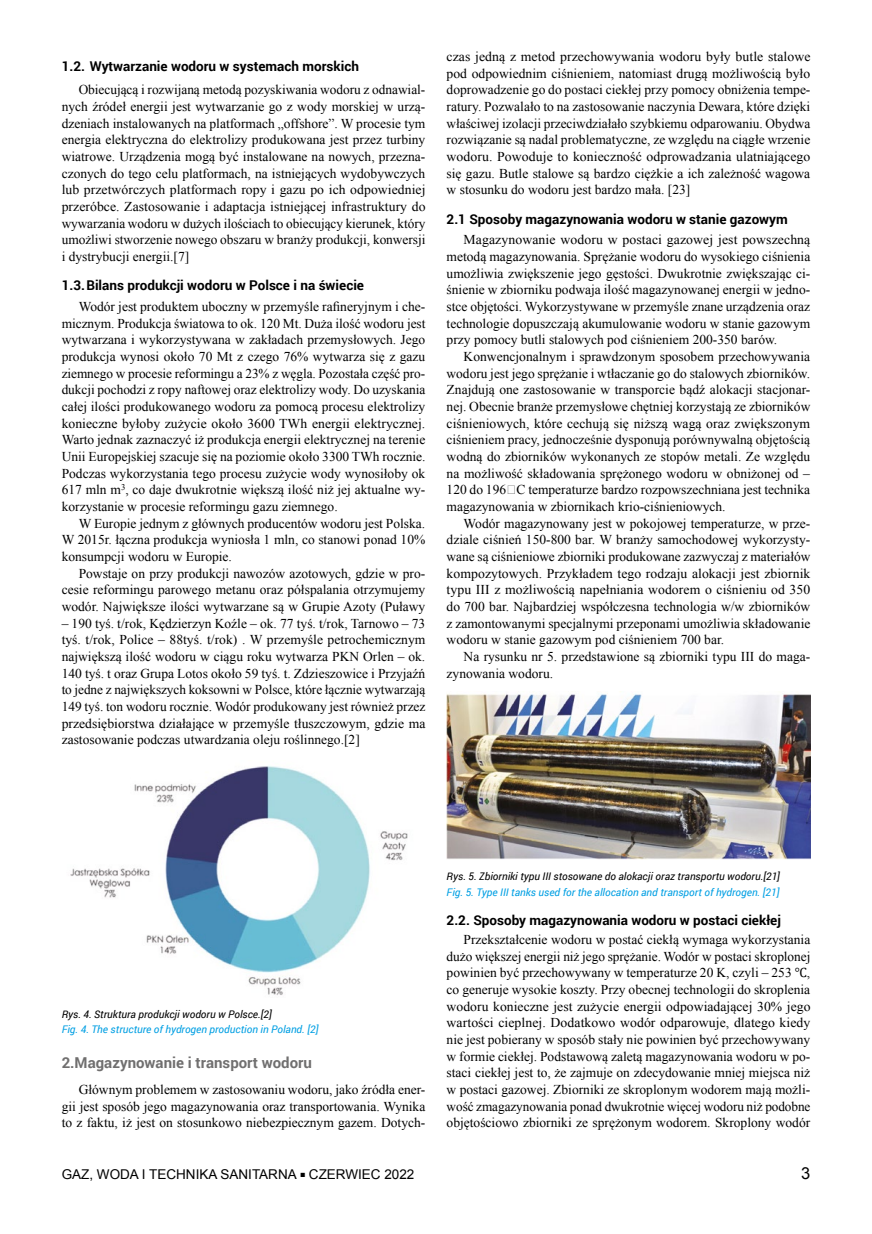
<style>
.page{position:relative;width:872px;height:1234px;background:#fff}
.page>*{position:absolute;margin:0;border:0;box-sizing:border-box;transform-origin:0 0}
.t1{font:16.5px "Arial";color:#000}
.t2{font:700 15px "Roboto";color:#706f6f}
.t3{font:13.5px/16.6px "Times New Roman";color:#000;text-align:justify}
.t4{font:700 13.5px "Roboto";color:#000}
.t5{font:13.5px "Arial";color:#000}
.t6{font:italic 10.5px "Roboto";color:#009fe3}
.t7{font:italic 10.5px "Roboto";color:#000}
.s1{font-family:"Cambria Math"}
.s2{font-size:9px}
</style>
<div class="page">
<img style="left:70px;top:766px;width:338px;height:229px">
<img style="left:446px;top:691px;width:364px;height:168px">
<p class="t4" style="left:62px;top:56px;width:299px">1.2. Wytwarzanie wodoru w systemach morskich</p>
<p class="t3" style="left:62px;top:81px;width:365px;text-indent:17px">Obiecującą i rozwijaną metodą pozyskiwania wodoru z odnawial&shy;nych źródeł energii jest wytwarzanie go z wody morskiej w urzą&shy;dzeniach instalowanych na platformach „offshore”. W procesie tym energia elektryczna do elektrolizy produkowana jest przez turbiny wiatrowe. Urządzenia mogą być instalowane na nowych, przezna&shy;czonych do tego celu platformach, na istniejących wydobywczych lub przetwórczych platformach ropy i gazu po ich odpowiedniej przeróbce. Zastosowanie i adaptacja istniejącej infrastruktury do wywarzania wodoru w dużych ilościach to obiecujący kierunek, który umożliwi stworzenie nowego obszaru w branży produkcji, konwersji i dystrybucji energii.[7]</p>
<p class="t4" style="left:62px;top:276px;width:304px">1.3.Bilans produkcji wodoru w Polsce i na świecie</p>
<p class="t3" style="left:62px;top:298px;width:365px;text-indent:17px">Wodór jest produktem uboczny w przemyśle rafineryjnym i che&shy;micznym. Produkcja światowa to ok. 120 Mt. Duża ilość wodoru jest wytwarzana i wykorzystywana w zakładach przemysłowych. Jego produkcja wynosi około 70 Mt z czego 76% wytwarza się z gazu ziemnego w procesie reformingu a 23% z węgla. Pozostała część pro&shy;dukcji pochodzi z ropy naftowej oraz elektrolizy wody. Do uzyskania całej ilości produkowanego wodoru za pomocą procesu elektrolizy konieczne byłoby zużycie około 3600 TWh energii elektrycznej.<br>Warto jednak zaznaczyć iż produkcja energii elektrycznej na terenie Unii Europejskiej szacuje się na poziomie około 3300 TWh rocznie.<br>Podczas wykorzystania tego procesu zużycie wody wynosiłoby ok 617 mln m<sup>3</sup>, co daje dwukrotnie większą ilość niż jej aktualne wy&shy;korzystanie w procesie reformingu gazu ziemnego.</p>
<p class="t3" style="left:62px;top:514px;width:365px;text-indent:17px">W Europie jednym z głównych producentów wodoru jest Polska.<br>W 2015r. łączna produkcja wyniosła 1 mln, co stanowi ponad 10% konsumpcji wodoru w Europie.</p>
<p class="t3" style="left:62px;top:564px;width:365px;text-indent:17px">Powstaje on przy produkcji nawozów azotowych, gdzie w pro&shy;cesie reformingu parowego metanu oraz półspalania otrzymujemy wodór. Największe ilości wytwarzane są w Grupie Azoty (Puławy</p>
<p class="t3" style="left:62px;top:614px;width:365px">– 190 tyś. t/rok, Kędzierzyn Koźle – ok. 77 tyś. t/rok, Tarnowo – 73 tyś. t/rok, Police – 88tyś. t/rok) . W przemyśle petrochemicznym największą ilość wodoru w ciągu roku wytwarza PKN Orlen – ok.<br>140 tyś. t oraz Grupa Lotos około 59 tyś. t. Zdzieszowice i Przyjaźń to jedne z największych koksowni w Polsce, które łącznie wytwarzają 149 tyś. ton wodoru rocznie. Wodór produkowany jest również przez przedsiębiorstwa działające w przemyśle tłuszczowym, gdzie ma zastosowanie podczas utwardzania oleju roślinnego.[2]</p>
<p class="t3" style="left:446px;top:48px;width:365px">czas jedną z metod przechowywania wodoru były butle stalowe pod odpowiednim ciśnieniem, natomiast drugą możliwością było doprowadzenie go do postaci ciekłej przy pomocy obniżenia tempe&shy;ratury. Pozwalało to na zastosowanie naczynia Dewara, które dzięki właściwej izolacji przeciwdziałało szybkiemu odparowaniu. Obydwa rozwiązanie są nadal problematyczne, ze względu na ciągłe wrzenie wodoru. Powoduje to konieczność odprowadzania ulatniającego się gazu. Butle stalowe są bardzo ciężkie a ich zależność wagowa w stosunku do wodoru jest bardzo mała. [23]</p>
<p class="t4" style="left:446px;top:209px;width:343px">2.1 Sposoby magazynowania wodoru w stanie gazowym</p>
<p class="t3" style="left:446px;top:231px;width:365px;text-indent:17px">Magazynowanie wodoru w postaci gazowej jest powszechną metodą magazynowania. Sprężanie wodoru do wysokiego ciśnienia umożliwia zwiększenie jego gęstości. Dwukrotnie zwiększając ci&shy;śnienie w zbiorniku podwaja ilość magazynowanej energii w jedno&shy;stce objętości. Wykorzystywane w przemyśle znane urządzenia oraz technologie dopuszczają akumulowanie wodoru w stanie gazowym przy pomocy butli stalowych pod ciśnieniem 200-350 barów.</p>
<p class="t3" style="left:446px;top:348px;width:365px;text-indent:17px">Konwencjonalnym i sprawdzonym sposobem przechowywania wodoru jest jego sprężanie i wtłaczanie go do stalowych zbiorników.<br>Znajdują one zastosowanie w transporcie bądź alokacji stacjonar&shy;nej. Obecnie branże przemysłowe chętniej korzystają ze zbiorników ciśnieniowych, które cechują się niższą wagą oraz zwiększonym ciśnieniem pracy, jednocześnie dysponują porównywalną objętością wodną do zbiorników wykonanych ze stopów metali. Ze względu na możliwość składowania sprężonego wodoru w obniżonej od – 120 do 196︒C temperaturze bardzo rozpowszechniana jest technika magazynowania w zbiornikach krio-ciśnieniowych.</p>
<p class="t3" style="left:446px;top:514px;width:365px;text-indent:17px">Wodór magazynowany jest w pokojowej temperaturze, w prze&shy;dziale ciśnień 150-800 bar. W branży samochodowej wykorzysty&shy;wane są ciśnieniowe zbiorniki produkowane zazwyczaj z materiałów kompozytowych. Przykładem tego rodzaju alokacji jest zbiornik typu III z możliwością napełniania wodorem o ciśnieniu od 350 do 700 bar. Najbardziej współczesna technologia w/w zbiorników z zamontowanymi specjalnymi przeponami umożliwia składowanie wodoru w stanie gazowym pod ciśnieniem 700 bar.</p>
<p class="t3" style="left:446px;top:647px;width:365px;text-indent:17px">Na rysunku nr 5. przedstawione są zbiorniki typu III do maga&shy;zynowania wodoru.</p>
<p class="t7" style="left:62px;top:1006px;width:212px">Rys. 4. Struktura produkcji wodoru w Polsce.[2]</p>
<p class="t6" style="left:62px;top:1021px;width:258px">Fig. 4. The structure of hydrogen production in Poland. [2]</p>
<p class="t2" style="left:62px;top:1051px;width:252px">2.Magazynowanie i transport wodoru</p>
<p class="t3" style="left:62px;top:1080px;width:365px;text-indent:17px">Głównym problemem w zastosowaniu wodoru, jako źródła ener&shy;gii jest sposób jego magazynowania oraz transportowania. Wynika to z faktu, iż jest on stosunkowo niebezpiecznym gazem. Dotych-</p>
<p class="t7" style="left:446px;top:868px;width:335px">Rys. 5. Zbiorniki typu III stosowane do alokacji oraz transportu wodoru.[21]</p>
<p class="t6" style="left:446px;top:884px;width:334px">Fig. 5. Type III tanks used for the allocation and transport of hydrogen. [21]</p>
<p class="t4" style="left:446px;top:910px;width:336px">2.2. Sposoby magazynowania wodoru w postaci ciekłej</p>
<p class="t3" style="left:446px;top:930px;width:365px;text-indent:17px">Przekształcenie wodoru w postać ciekłą wymaga wykorzystania dużo większej energii niż jego sprężanie. Wodór w postaci skroplonej powinien być przechowywany w temperaturze 20 K, czyli – 253 <span class="s1">℃</span>, co generuje wysokie koszty. Przy obecnej technologii do skroplenia wodoru konieczne jest zużycie energii odpowiadającej 30% jego wartości cieplnej. Dodatkowo wodór odparowuje, dlatego kiedy nie jest pobierany w sposób stały nie powinien być przechowywany w formie ciekłej. Podstawową zaletą magazynowania wodoru w po&shy;staci ciekłej jest to, że zajmuje on zdecydowanie mniej miejsca niż w postaci gazowej. Zbiorniki ze skroplonym wodorem mają możli&shy;wość zmagazynowania ponad dwukrotnie więcej wodoru niż podobne objętościowo zbiorniki ze sprężonym wodorem. Skroplony wodór</p>
<p class="t5" style="left:62px;top:1164px;width:354px">GAZ, WODA I TECHNIKA SANITARNA <span class="s2">■</span> CZERWIEC 2022</p>
<p class="t1" style="left:801px;top:1161px;width:11px">3</p>
</div>
